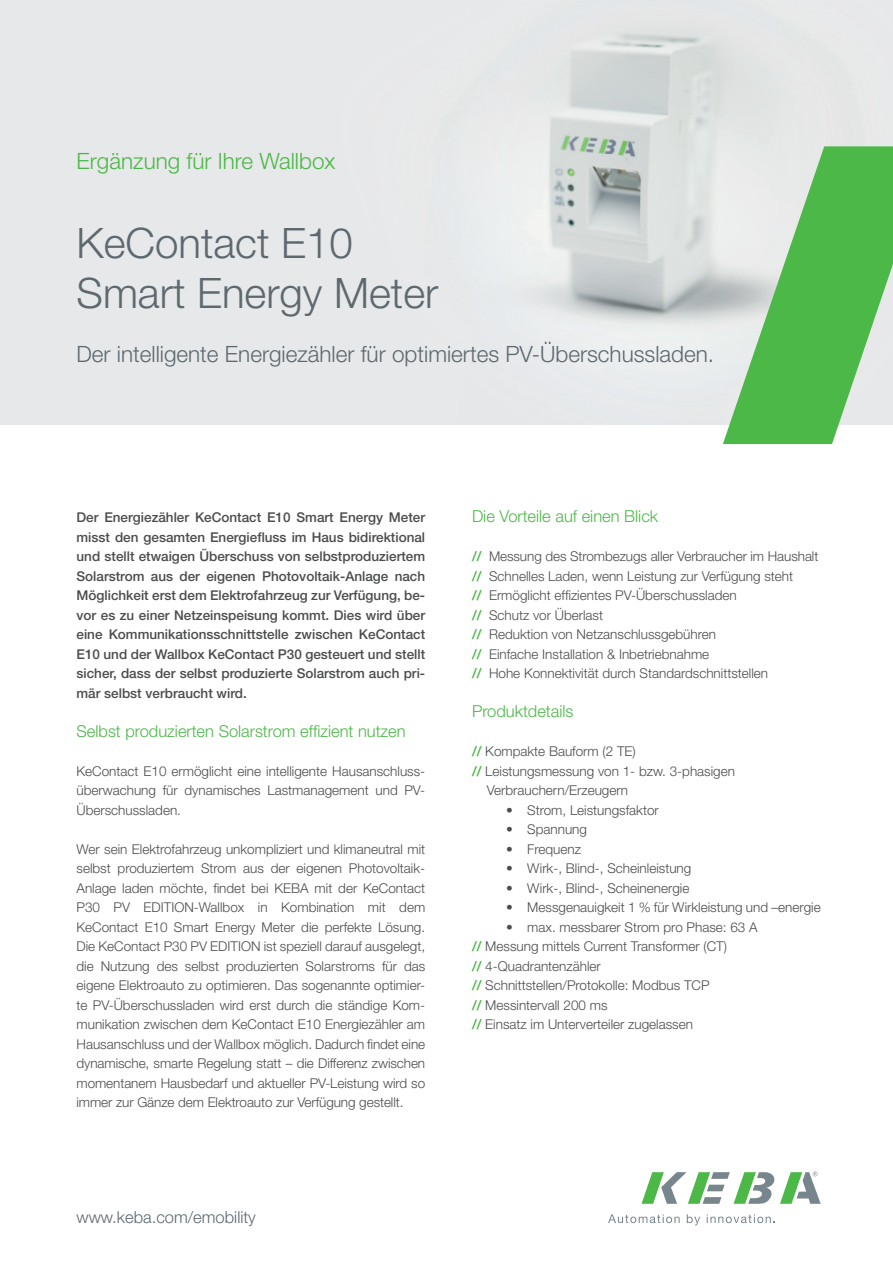
<style>
.page{position:relative;width:893px;height:1263px;background:#fff}
.page>*{position:absolute;margin:0;border:0;box-sizing:border-box;transform-origin:0 0}
.t1{font:300 42px/50.4px "Helvetica Neue LT Pro";color:#5d686f}
.t2{font:300 22.5px "Helvetica Neue LT Pro";color:#5d686f}
.t3{font:300 22.5px "Helvetica Neue LT Pro";color:#4cb848}
.t4{font:300 16.5px "Helvetica Neue LT Pro";color:#4cb848}
.t5{font:300 16.5px "Helvetica Neue LT Pro";color:#5d686f}
.t6{font:300 13.5px/19.5px "Helvetica Neue LT Pro";color:#4b4c4d;text-align:justify}
.t7{font:500 13.5px/19.5px "Helvetica Neue LT Pro";color:#4b4c4d;text-align:justify}
.s1{font-weight:500;color:#4cb848}
</style>
<div class="page">
<img style="left:0;top:0;width:893px;height:424px">
<svg style="left:641px;top:1171px;width:180px;height:33px"></svg>
<svg style="left:608px;top:1214px;width:72px;height:9px"></svg>
<svg style="left:687px;top:1214px;width:13px;height:11px"></svg>
<svg style="left:707px;top:1214px;width:68px;height:9px"></svg>
<svg style="left:723px;top:146px;width:170px;height:298px;background:#8bcb89"></svg>
<h2 class="t3" style="left:77px;top:147px;width:260px">Ergänzung für Ihre Wallbox</h2>
<h1 class="t1" style="left:77px;top:217px;width:363px">KeContact E10<br>Smart Energy Meter</h1>
<h2 class="t2" style="left:77px;top:341px;width:639px">Der intelligente Energiezähler für optimiertes PV-Überschussladen.</h2>
<p class="t7" style="left:77px;top:507px;width:350px">Der Energiezähler KeContact E10 Smart Energy Meter misst den gesamten Energiefluss im Haus bidirektional und stellt etwaigen Überschuss von selbstproduziertem Solarstrom aus der eigenen Photovoltaik-Anlage nach Möglichkeit erst dem Elektrofahrzeug zur Verfügung, be&shy;vor es zu einer Netzeinspeisung kommt. Dies wird über eine Kommunikationsschnittstelle zwischen KeContact E10 und der Wallbox KeContact P30 gesteuert und stellt sicher, dass der selbst produzierte Solarstrom auch pri&shy;mär selbst verbraucht wird.</p>
<p class="t4" style="left:77px;top:721px;width:331px">Selbst produzierten Solarstrom effizient nutzen</p>
<p class="t6" style="left:77px;top:761px;width:350px">KeContact E10 ermöglicht eine intelligente Hausanschluss&shy;überwachung für dynamisches Lastmanagement und PV-Überschussladen.</p>
<p class="t6" style="left:77px;top:839px;width:350px">Wer sein Elektrofahrzeug unkompliziert und klimaneutral mit selbst produziertem Strom aus der eigenen Photovoltaik-Anlage laden möchte, findet bei KEBA mit der KeContact P30 PV EDITION-Wallbox in Kombination mit dem KeContact E10 Smart Energy Meter die perfekte Lösung.<br>Die KeContact P30 PV EDITION ist speziell darauf ausgelegt, die Nutzung des selbst produzierten Solarstroms für das eigene Elektroauto zu optimieren. Das sogenannte optimier&shy;te PV-Überschussladen wird erst durch die ständige Kom&shy;munikation zwischen dem KeContact E10 Energiezähler am Hausanschluss und der Wallbox möglich. Dadurch findet eine dynamische, smarte Regelung statt – die Differenz zwischen momentanem Hausbedarf und aktueller PV-Leistung wird so immer zur Gänze dem Elektroauto zur Verfügung gestellt.</p>
<p class="t5" style="left:77px;top:1207px;width:181px">www.keba.com/emobility</p>
<p class="t4" style="left:472px;top:506px;width:188px">Die Vorteile auf einen Blick</p>
<p class="t6" style="left:472px;top:546px;width:348px;text-align:left"><span class="s1">//</span> Messung des Strombezugs aller Verbraucher im Haushalt <span class="s1">//</span> Schnelles Laden, wenn Leistung zur Verfügung steht<br><span class="s1">//</span> Ermöglicht effizientes PV-Überschussladen<br><span class="s1">//</span> Schutz vor Überlast<br><span class="s1">//</span> Reduktion von Netzanschlussgebühren<br><span class="s1">//</span> Einfache Installation &amp; Inbetriebnahme<br><span class="s1">//</span> Hohe Konnektivität durch Standardschnittstellen</p>
<p class="t4" style="left:472px;top:701px;width:103px">Produktdetails</p>
<p class="t6" style="left:472px;top:741px;width:165px"><span class="s1">//</span> Kompakte Bauform (2 TE)</p>
<p class="t6" style="left:472px;top:761px;width:265px"><span class="s1">//</span> Leistungsmessung von 1- bzw. 3-phasigen</p>
<p class="t6" style="left:487px;top:780px;width:143px">Verbrauchern/Erzeugern</p>
<p class="t6" style="left:506px;top:800px;width:154px">• Strom, Leistungsfaktor</p>
<p class="t6" style="left:506px;top:819px;width:83px">• Spannung</p>
<p class="t6" style="left:506px;top:839px;width:77px">• Frequenz</p>
<p class="t6" style="left:506px;top:858px;width:187px">• Wirk-, Blind-, Scheinleistung</p>
<p class="t6" style="left:506px;top:878px;width:185px">• Wirk-, Blind-, Scheinenergie</p>
<p class="t6" style="left:506px;top:897px;width:316px">• Messgenauigkeit 1 % für Wirkleistung und –energie</p>
<p class="t6" style="left:472px;top:917px;width:287px;text-align:left;text-indent:34px">• max. messbarer Strom pro Phase: 63 A <span class="s1">//</span> Messung mittels Current Transformer (CT)<br><span class="s1">//</span> 4-Quadrantenzähler<br><span class="s1">//</span> Schnittstellen/Protokolle: Modbus TCP<br><span class="s1">//</span> Messintervall 200 ms<br><span class="s1">//</span> Einsatz im Unterverteiler zugelassen</p>
</div>
